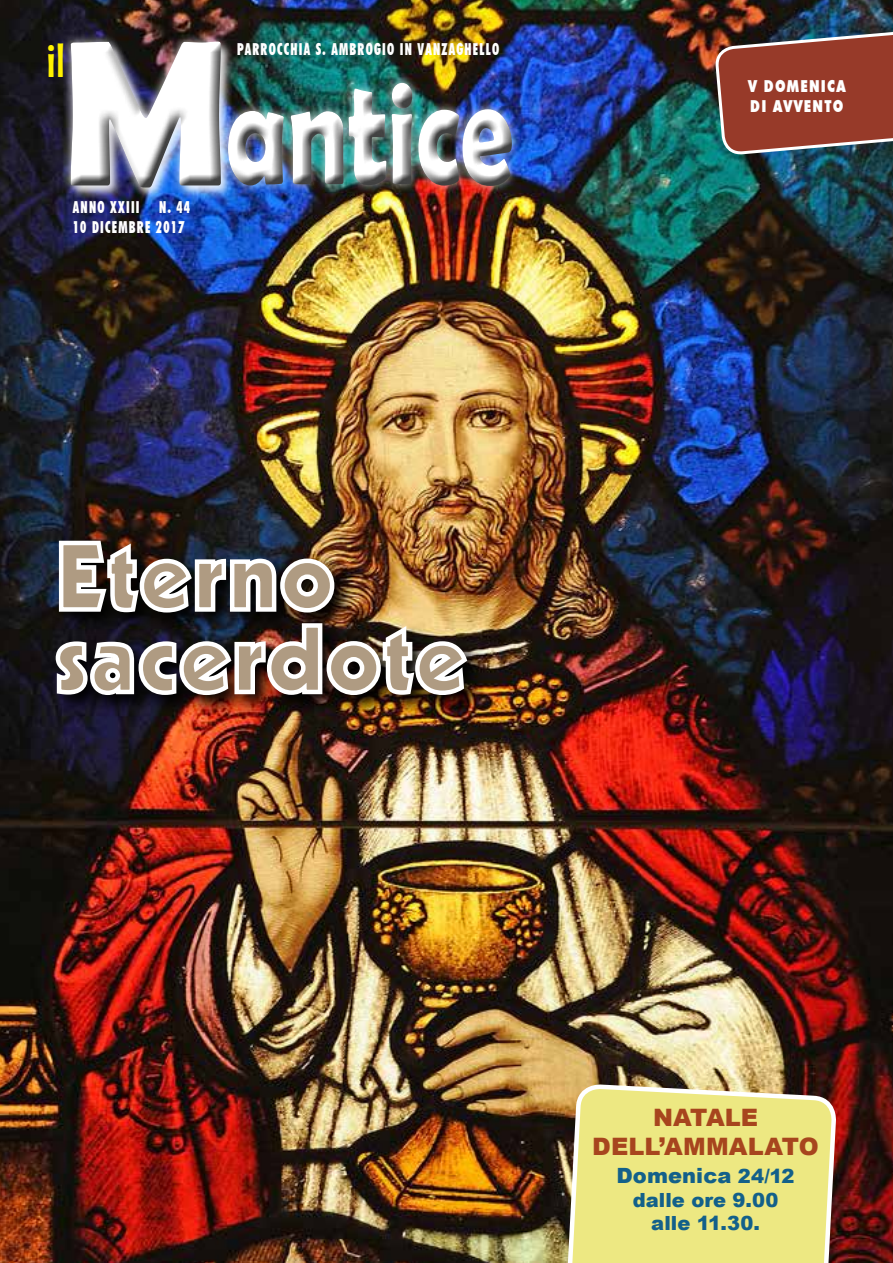
<style>
.page{position:relative;width:893px;height:1263px;background:#fff}
.page>*{position:absolute;margin:0;border:0;box-sizing:border-box;transform-origin:0 0}
.t1{font:700 208.65px "Berlin Sans FB Demi";color:#fff}
.t2{font:700 150.15px "Berlin Sans FB Demi";color:#fff;scale:.7 1}
.t3{font:93px/82.5px "Geometric 231 BT Heavy C";letter-spacing:.02em;color:#af9b82}
.t4{font:48.9px "Berlin Sans FB";color:#fff200;scale:.88 1}
.t5{font:900 24px/28.8px "Arial";letter-spacing:.005em;color:#a7451e;text-align:center}
.t6{font:900 21px "Arial";letter-spacing:.005em;color:#13608a}
.t7{font:900 19.5px/23.4px "Arial";color:#13608a;text-align:center}
.t8{font:900 condensed 16.5px/19.5px "Futura BT";letter-spacing:.1em;color:#fff;scale:.76 1}
.t9{font:900 16.5px/20px "Futura BT";letter-spacing:.1em;color:#fff;scale:.76 1}
.s1{font-size:19.5px}
</style>
<div class="page">
<img style="left:0;top:0;width:893px;height:1263px">
<div style="left:47px;top:0;width:432px;height:228px;background:#fff;opacity:.75"></div>
<div style="left:60px;top:30px;width:169px;height:162px;background:#fff;opacity:.75"></div>
<div style="left:62px;top:35px;width:170px;height:163px;background:#000;opacity:.75"></div>
<svg style="left:716px;top:28px;width:177px;height:126px;background:#8b4539"></svg>
<img style="left:51px;top:536px;width:438px;height:182px">
<svg style="left:57px;top:538px;width:280px;height:77px"></svg>
<img style="left:53px;top:621px;width:417px;height:77px">
<div style="left:218px;top:44px;width:423px;height:172px;background:#fff;opacity:.75"></div>
<div style="left:218px;top:72px;width:296px;height:109px;background:#fff;opacity:.75"></div>
<div style="left:226px;top:81px;width:297px;height:116px;background:#000;opacity:.75"></div>
<img style="left:563px;top:948px;width:275px;height:315px">
<h3 class="t4" style="left:46px;top:33px;width:23px">il</h3>
<h1 class="t1" style="left:61px;top:-7px;width:170px">M</h1>
<p class="t8" style="left:73px;top:198px;width:156px">ANNO XXII I N. 44<br>10 DICEMBRE 2017</p>
<p class="t8" style="left:237px;top:40px;width:346px">PARROCCHIA S. AMBROGIO IN VANZAGHELLO</p>
<h2 class="t2" style="left:226px;top:45px;width:412px">antice</h2>
<h3 class="t3" style="left:55px;top:534px;width:412px">Eterno sacerdote</h3>
<p class="t9" style="left:748px;top:76px;width:130px">V DOMENICA<br>DI AVVEN TO</p>
<h3 class="t5" style="left:592px;top:1102px;width:228px">NATALE<br>DELL’AMMALATO</h3>
<p class="t6" style="left:616px;top:1161px;width:180px">Domenica <span class="s1">24/12</span></p>
<p class="t7" style="left:633px;top:1187px;width:147px">dalle ore 9.00 alle 11.30.</p>
</div>
